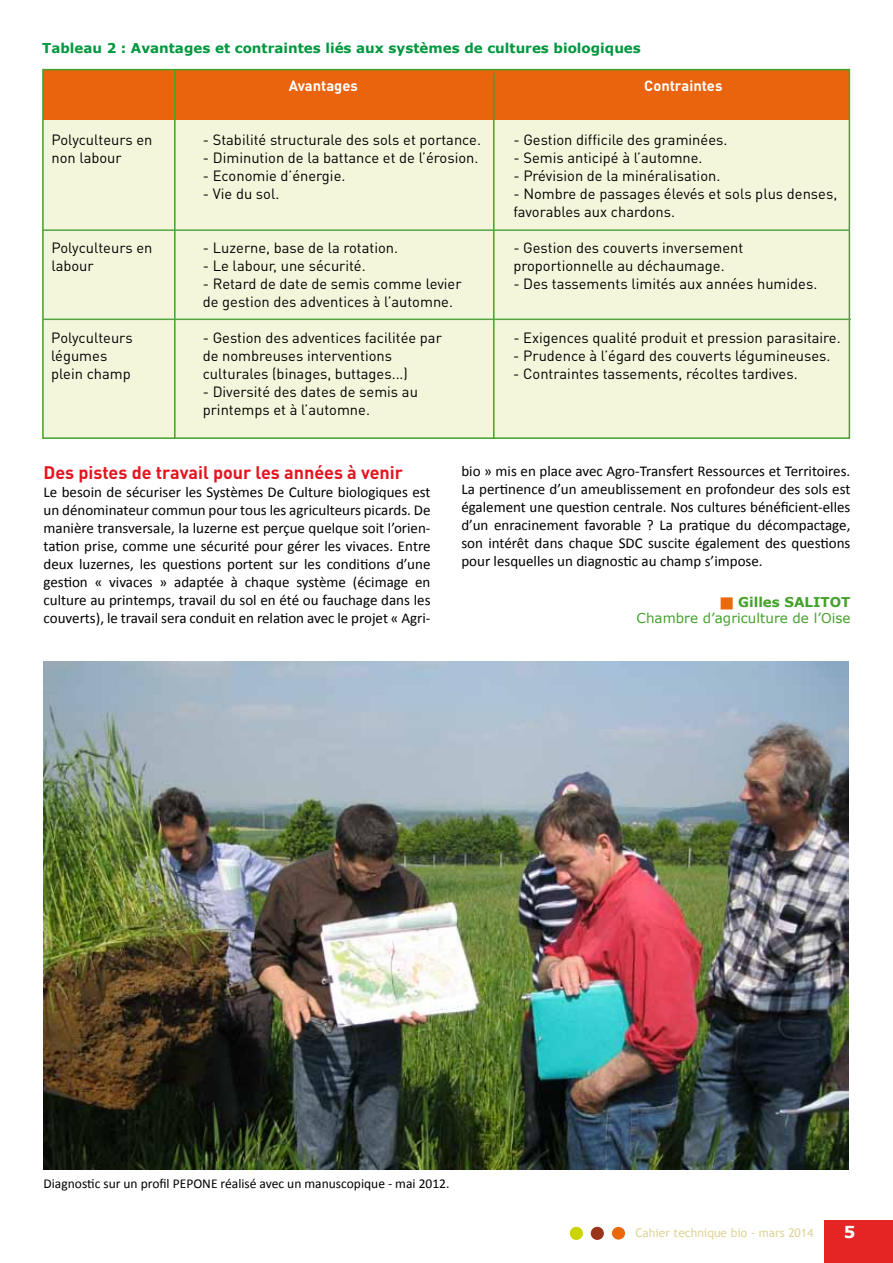
<style>
.page{position:relative;width:893px;height:1263px;background:#fff}
.page>*{position:absolute;margin:0;border:0;box-sizing:border-box;transform-origin:0 0}
.t1{font:700 18px "DIN Pro";color:#e31520}
.t2{font:700 16.5px "Verdana";color:#fff}
.t3{font:15px/18px "Calibri";color:#000;text-align:justify}
.t4{font:14.7px/18px "DIN Pro";color:#000}
.t5{font:700 14.7px "DIN Pro";color:#fff}
.t6{font:700 13.5px "Verdana";color:#00973e}
.t7{font:13.5px "Calibri";color:#000}
.t8{font:13.5px "Verdana";color:#44a12b}
.t9{font:700 13.5px "Verdana";color:#44a12b}
.t10{font:12px "Trebuchet MS";color:#ddd597}
</style>
<div class="page">
<div style="left:824px;top:1220px;width:69px;height:43px;background:#e42523"></div>
<div style="left:591px;top:1227px;width:13px;height:13px;background:#99351a;border-radius:50%"></div>
<div style="left:612px;top:1227px;width:13px;height:12px;background:#eb690b;border-radius:50%"></div>
<div style="left:570px;top:1227px;width:13px;height:13px;background:#cbd300;border-radius:50%"></div>
<div style="left:42px;top:120px;width:808px;height:319px;background:#f3f6da"></div>
<div style="left:43px;top:70px;width:807px;height:50px;background:#ea640d"></div>
<hr style="left:174px;top:70px;width:2px;height:369px;background:#44a12b">
<div style="left:42px;top:69px;width:808px;height:370px;border:2px solid #44a12b"></div>
<hr style="left:493px;top:73px;width:2px;height:366px;background:#44a12b">
<hr style="left:42px;top:229px;width:808px;height:2px;background:#54a645">
<hr style="left:43px;top:319px;width:808px;height:1px;background:#54a645">
<img style="left:43px;top:662px;width:805px;height:507px">
<p class="t6" style="left:42px;top:38px;width:600px">Tableau 2 : Avantages et contraintes liés aux systèmes de cultures biologiques</p>
<p class="t5" style="left:289px;top:76px;width:70px">Avantages</p>
<p class="t5" style="left:644px;top:76px;width:80px">Contraintes</p>
<p class="t4" style="left:51px;top:131px;width:103px">Polyculteurs en</p>
<p class="t4" style="left:203px;top:131px;width:280px">- Stabilité structurale des sols et portance.</p>
<p class="t4" style="left:513px;top:131px;width:215px">- Gestion difficile des graminées.</p>
<p class="t4" style="left:51px;top:149px;width:72px">non labour</p>
<p class="t4" style="left:203px;top:149px;width:277px">- Diminution de la battance et de l’érosion.</p>
<p class="t4" style="left:513px;top:149px;width:191px">- Semis anticipé à l’automne.</p>
<p class="t4" style="left:203px;top:167px;width:144px">- Economie d’énergie.</p>
<p class="t4" style="left:513px;top:167px;width:208px">- Prévision de la minéralisation.</p>
<p class="t4" style="left:203px;top:185px;width:78px">- Vie du sol.</p>
<p class="t4" style="left:513px;top:185px;width:325px">- Nombre de passages élevés et sols plus denses, favorables aux chardons.</p>
<p class="t4" style="left:51px;top:239px;width:103px">Polyculteurs en</p>
<p class="t4" style="left:203px;top:239px;width:197px">- Luzerne, base de la rotation.</p>
<p class="t4" style="left:513px;top:239px;width:231px">- Gestion des couverts inversement</p>
<p class="t4" style="left:51px;top:257px;width:44px">labour</p>
<p class="t4" style="left:203px;top:257px;width:164px">- Le labour, une sécurité.</p>
<p class="t4" style="left:513px;top:257px;width:213px">proportionnelle au déchaumage.</p>
<p class="t4" style="left:203px;top:275px;width:260px">- Retard de date de semis comme levier</p>
<p class="t4" style="left:513px;top:275px;width:305px">- Des tassements limités aux années humides.</p>
<p class="t4" style="left:203px;top:293px;width:252px">de gestion des adventices à l’automne.</p>
<p class="t4" style="left:51px;top:329px;width:83px">Polyculteurs</p>
<p class="t4" style="left:203px;top:329px;width:241px">- Gestion des adventices facilitée par</p>
<p class="t4" style="left:513px;top:329px;width:329px">- Exigences qualité produit et pression parasitaire.</p>
<p class="t4" style="left:51px;top:347px;width:58px">légumes</p>
<p class="t4" style="left:203px;top:347px;width:191px">de nombreuses interventions</p>
<p class="t4" style="left:513px;top:347px;width:319px">- Prudence à l’égard des couverts légumineuses.</p>
<p class="t4" style="left:51px;top:365px;width:81px">plein champ</p>
<p class="t4" style="left:203px;top:365px;width:207px">culturales (binages, buttages...)</p>
<p class="t4" style="left:513px;top:365px;width:286px">- Contraintes tassements, récoltes tardives.</p>
<p class="t4" style="left:203px;top:382px;width:217px">- Diversité des dates de semis au printemps et à l’automne.</p>
<p class="t1" style="left:44px;top:460px;width:361px">Des pistes de travail pour les années à venir</p>
<p class="t3" style="left:44px;top:483px;width:388px">Le besoin de sécuriser les Systèmes De Culture biologiques est un dénominateur commun pour tous les agriculteurs picards. De manière transversale, la luzerne est perçue quelque soit l’orien&shy;tation prise, comme une sécurité pour gérer les vivaces. Entre deux luzernes, les questions portent sur les conditions d’une gestion « vivaces » adaptée à chaque système (écimage en culture au printemps, travail du sol en été ou fauchage dans les couverts), le travail sera conduit en relation avec le projet « Agri-</p>
<p class="t3" style="left:461px;top:462px;width:391px">bio » mis en place avec Agro-Transfert Ressources et Territoires.<br>La pertinence d’un ameublissement en profondeur des sols est également une question centrale. Nos cultures bénéficient-elles d’un enracinement favorable ? La pratique du décompactage, son intérêt dans chaque SDC suscite également des questions pour lesquelles un diagnostic au champ s’impose.</p>
<p class="t9" style="left:738px;top:593px;width:114px">Gilles SALITOT</p>
<p class="t8" style="left:637px;top:609px;width:215px">Chambre d’agriculture de l’Oise</p>
<p class="t7" style="left:44px;top:1174px;width:407px">Diagnostic sur un profil PEPONE réalisé avec un manuscopique - mai 2012.</p>
<p class="t10" style="left:635px;top:1225px;width:180px">Cahier technique bio - mars 2014</p>
<p class="t2" style="left:844px;top:1220px;width:13px">5</p>
</div>
